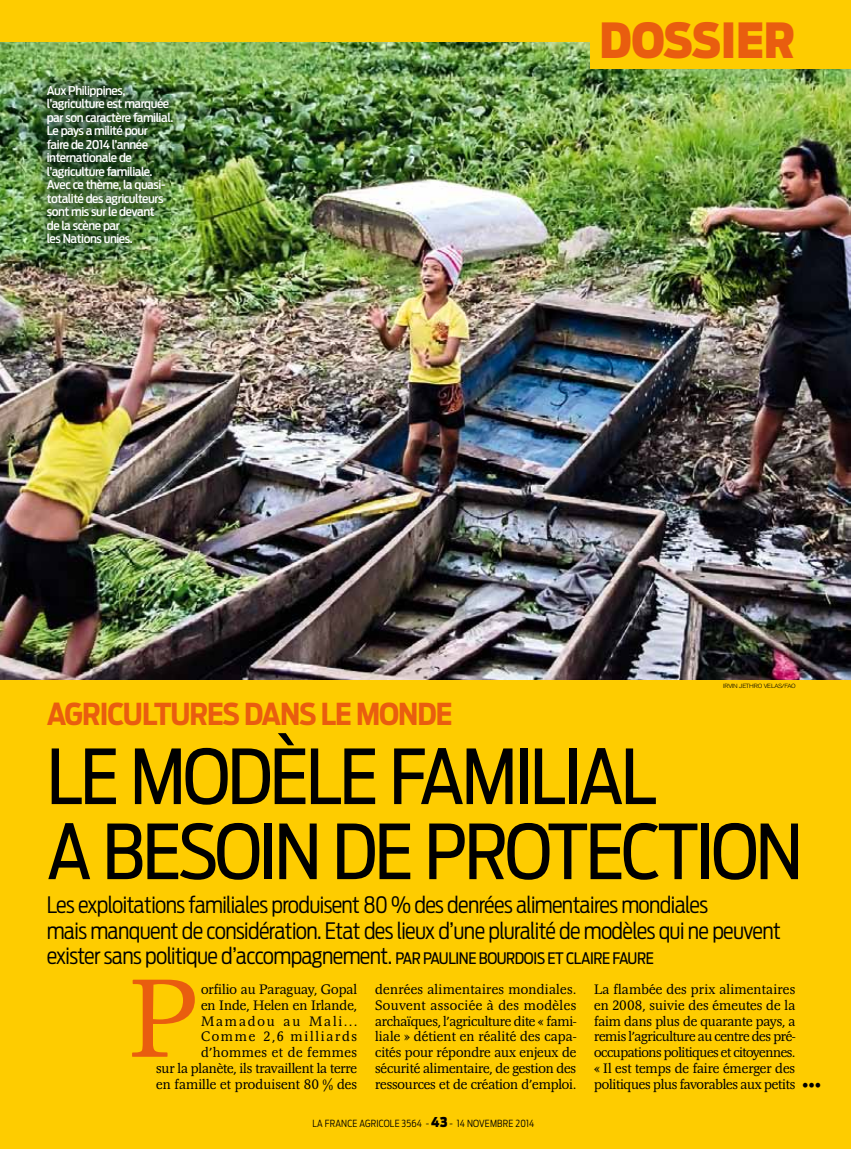
<style>
.page{position:relative;width:851px;height:1149px;background:#fff}
.page>*{position:absolute;margin:0;border:0;box-sizing:border-box;transform-origin:0 0}
.t1{font:300 115.5px "Magna EF";color:#e95d0f}
.t2{font:75px/75px "Antenna Cond";letter-spacing:-.035em;color:#000}
.t3{font:900 48px "Antenna Cond";letter-spacing:-.005em;color:#e95d0f}
.t4{font:700 30px "Antenna Cond";letter-spacing:-.035em;color:#e95d0f}
.t5{font:300 22.5px/25.5px "Antenna Cond";letter-spacing:-.03em;color:#000}
.t6{font:15.75px "Antenna Cond";color:#000}
.t7{font:300 14.25px/15.8px "Magna EF";letter-spacing:-.01em;color:#000;text-align:justify}
.t8{font:condensed 13.5px "Helvetica Neue";color:#000;scale:.95 1}
.t9{font:500 12px/13.5px "Antenna Cond";letter-spacing:-.035em;color:#fff;scale:1.08 1}
.t10{font:300 9.75px "Antenna Cond";letter-spacing:.02em;color:#000}
.t11{font:300 6px "Akzidenz Grotesk BE";letter-spacing:-.055em;color:#000;scale:1.08 1}
.s1{font-weight:400;font-size:15.75px}
.s2{font-weight:900;font-size:13.5px}
</style>
<div class="page">
<div style="left:0;top:0;width:850px;height:43px;background:#fecc00"></div>
<img style="left:0;top:43px;width:850px;height:637px">
<div style="left:0;top:680px;width:850px;height:468px;background:#fecc00"></div>
<div style="left:590px;top:0;width:260px;height:68px;background:#fecc00"></div>
<div style="left:31px;top:70px;width:152px;height:185px;background:#122f15;opacity:.75"></div>
<p class="t9" style="left:47px;top:84px;width:119px">Aux Philippines, l’agriculture est marquée par son caractère familial.<br>Le pays a milité pour<br>faire de 2014 l’année internationale de l’agriculture familiale.<br>Avec ce thème, la quasi&shy;totalité des agriculteurs sont mis sur le devant<br>de la scène par<br>les Nations unies.</p>
<h3 class="t3" style="left:599px;top:11px;width:197px">DOSSIER</h3>
<p class="t11" style="left:723px;top:682px;width:69px">IRVIN JETHRO VELAS/FAO</p>
<h3 class="t4" style="left:47px;top:695px;width:407px">AGRICULTURES DANS LE MONDE</h3>
<h2 class="t2" style="left:47px;top:739px;width:757px">LE MODÈLE FAMILIAL<br>A BESOIN DE PROTECTION</h2>
<p class="t5" style="left:47px;top:892px;width:735px">Les exploitations familiales produisent 80 % des denrées alimentaires mondiales<br>mais manquent de considération. Etat des lieux d’une pluralité de modèles qui ne peuvent exister sans politique d’accompagnement. <span class="s1">PAR PAULINE BOURDOIS</span></p>
<p class="t6" style="left:547px;top:948px;width:42px">ET CLAIRE</p>
<p class="t6" style="left:612px;top:948px;width:34px">FAURE</p>
<h1 class="t1" style="left:129px;top:957px;width:69px">P</h1>
<p class="t7" style="left:156px;top:981px;width:202px;text-align:right">orfilio au Paraguay, Gopal<br>en Inde, Helen en Irlande,<br>Mamadou au Mali...<br>Comme 2,6 milliards d’hommes et de femmes<br>sur la planète, ils travaillent la terre en famille et produisent 80 % des</p>
<p class="t7" style="left:375px;top:981px;width:203px">denrées alimentaires mondiales.<br>Souvent associée à des modèles archaïques, l’agriculture dite « fami&shy;liale » détient en réalité des capa&shy;cités pour répondre aux enjeux de sécurité alimentaire, de gestion des ressources et de création d’emploi.</p>
<p class="t7" style="left:594px;top:981px;width:202px">La flambée des prix alimentaires en 2008, suivie des émeutes de la faim dans plus de quarante pays, a remis l’agriculture au centre des pré&shy;occupations politiques et citoyennes. « Il est temps de faire émerger des</p>
<p class="t7" style="left:594px;top:1076px;width:202px">politiques plus favorables aux petits</p>
<p class="t8" style="left:802px;top:1077px;width:22px">•••</p>
<p class="t10" style="left:312px;top:1116px;width:223px">LA FRANCE AGRICOLE 3564 - <span class="s2">43</span> - 14 novembre 2014</p>
</div>
